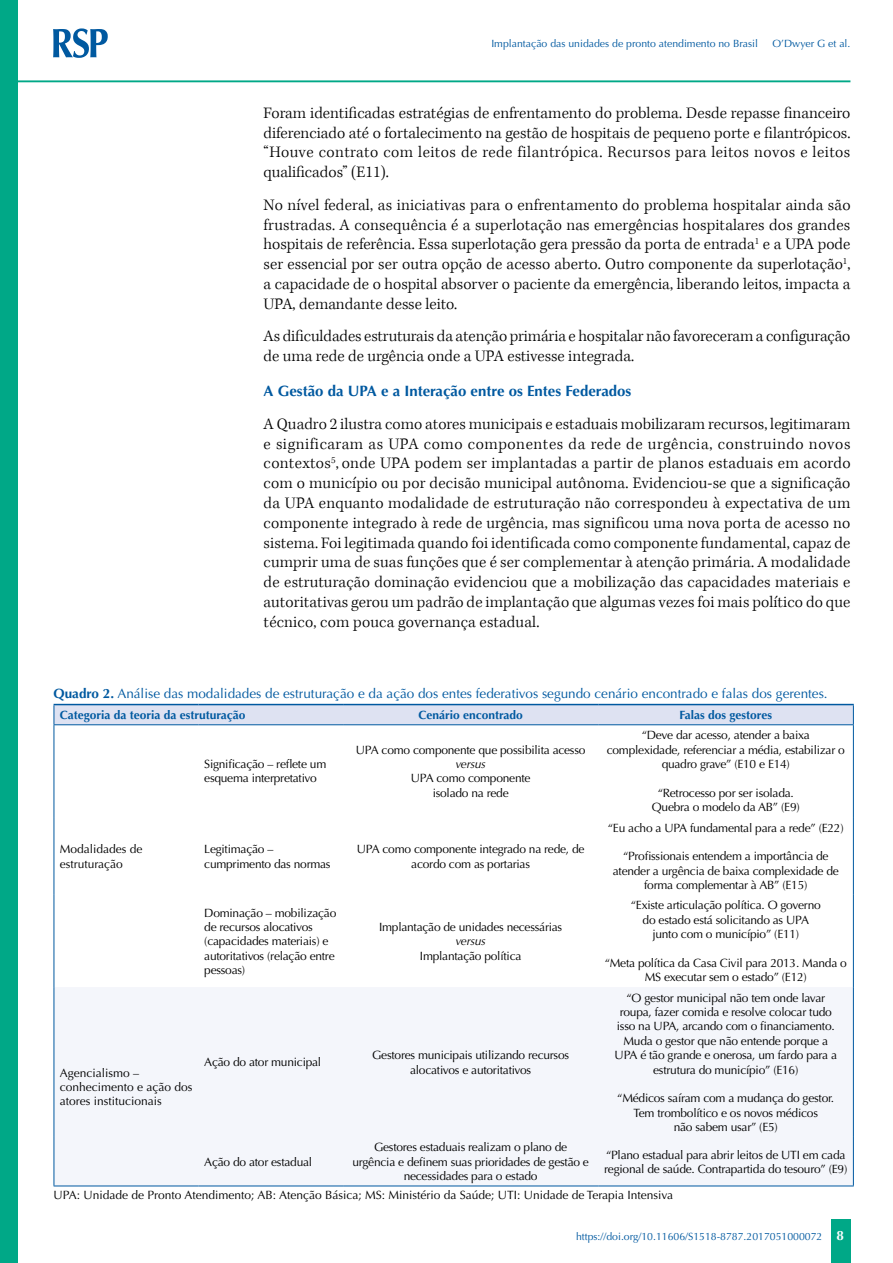
<style>
.page{position:relative;width:893px;height:1263px;background:#fff}
.page>*{position:absolute;margin:0;border:0;box-sizing:border-box;transform-origin:0 0}
.t1{font:300 16.5px/19.8px "Kepler Std";color:#000;text-align:justify}
.t2{font:700 15px "Optima";color:#0059a0}
.t3{font:13.5px "Optima";color:#0059a0}
.t4{font:700 13.5px "Optima";color:#fff}
.t5{font:12px/14.4px "Optima";letter-spacing:-.02em;color:#000;text-align:center}
.t6{font:12px/14.4px "Optima";color:#000}
.t7{font:700 12px "Optima";color:#0059a0}
.t8{font:italic 12px "Optima";letter-spacing:-.02em;color:#000}
.t9{font:10.5px "Optima";color:#0059a0}
.s1{font-weight:700}
</style>
<div class="page">
<div style="left:831px;top:1220px;width:20px;height:43px;background:#00a887"></div>
<div style="left:0;top:0;width:18px;height:1263px;background:#00a887"></div>
<svg style="left:53px;top:28px;width:55px;height:30px"></svg>
<hr style="left:18px;top:80px;width:832px;height:2px;background:#00a887">
<div style="left:55px;top:987px;width:798px;height:198px;background:#f4f6fb"></div>
<svg style="left:54px;top:705px;width:800px;height:20px;background:#d2daed"></svg>
<hr style="left:54px;top:725px;width:1px;height:92px;background:#0059a0">
<hr style="left:54px;top:817px;width:1px;height:78px;background:#0059a0">
<hr style="left:54px;top:895px;width:1px;height:92px;background:#0059a0">
<hr style="left:853px;top:725px;width:1px;height:92px;background:#0059a0">
<hr style="left:853px;top:817px;width:1px;height:78px;background:#0059a0">
<hr style="left:853px;top:895px;width:1px;height:92px;background:#0059a0">
<hr style="left:54px;top:987px;width:1px;height:150px;background:#0059a0">
<hr style="left:54px;top:1137px;width:1px;height:48px;background:#0059a0">
<hr style="left:54px;top:1185px;width:145px;height:1px;background:#0059a0">
<hr style="left:853px;top:987px;width:1px;height:150px;background:#0059a0">
<hr style="left:853px;top:1137px;width:1px;height:48px;background:#0059a0">
<hr style="left:199px;top:1185px;width:144px;height:1px;background:#0059a0">
<hr style="left:343px;top:1185px;width:255px;height:1px;background:#0059a0">
<hr style="left:598px;top:1185px;width:256px;height:1px;background:#0059a0">
<hr style="left:54px;top:704px;width:145px;height:1px;background:#0059a0">
<hr style="left:199px;top:704px;width:144px;height:1px;background:#0059a0">
<hr style="left:343px;top:704px;width:255px;height:1px;background:#0059a0">
<hr style="left:598px;top:704px;width:256px;height:1px;background:#0059a0">
<p class="t9" style="left:491px;top:37px;width:268px">Implantação das unidades de pronto atendimento no Brasil</p>
<p class="t9" style="left:772px;top:37px;width:79px">O’Dwyer G et al.</p>
<p class="t1" style="left:264px;top:103px;width:588px">Foram identificadas estratégias de enfrentamento do problema. Desde repasse financeiro diferenciado até o fortalecimento na gestão de hospitais de pequeno porte e filantrópicos. “Houve contrato com leitos de rede filantrópica. Recursos para leitos novos e leitos qualificados” (E11).</p>
<p class="t1" style="left:264px;top:195px;width:588px">No nível federal, as iniciativas para o enfrentamento do problema hospitalar ainda são frustradas. A consequência é a superlotação nas emergências hospitalares dos grandes hospitais de referência. Essa superlotação gera pressão da porta de entrada<sup>1</sup> e a UPA pode ser essencial por ser outra opção de acesso aberto. Outro componente da superlotação<sup>1</sup>, a capacidade de o hospital absorver o paciente da emergência, liberando leitos, impacta a UPA, demandante desse leito.</p>
<p class="t1" style="left:264px;top:327px;width:588px">As dificuldades estruturais da atenção primária e hospitalar não favoreceram a configuração de uma rede de urgência onde a UPA estivesse integrada.</p>
<p class="t2" style="left:264px;top:382px;width:369px">A Gestão da UPA e a Interação entre os Entes Federados</p>
<p class="t1" style="left:264px;top:414px;width:588px">A Quadro 2 ilustra como atores municipais e estaduais mobilizaram recursos, legitimaram e significaram as UPA como componentes da rede de urgência, construindo novos contextos<sup>5</sup>, onde UPA podem ser implantadas a partir de planos estaduais em acordo com o município ou por decisão municipal autônoma. Evidenciou-se que a significação da UPA enquanto modalidade de estruturação não correspondeu à expectativa de um componente integrado à rede de urgência, mas significou uma nova porta de acesso no sistema. Foi legitimada quando foi identificada como componente fundamental, capaz de cumprir uma de suas funções que é ser complementar à atenção primária. A modalidade de estruturação dominação evidenciou que a mobilização das capacidades materiais e autoritativas gerou um padrão de implantação que algumas vezes foi mais político do que técnico, com pouca governança estadual.</p>
<p class="t3" style="left:54px;top:685px;width:776px"><span class="s1">Quadro 2.</span> Análise das modalidades de estruturação e da ação dos entes federativos segundo cenário encontrado e falas dos gerentes.</p>
<p class="t7" style="left:60px;top:708px;width:187px">Categoria da teoria da estruturação</p>
<p class="t7" style="left:418px;top:708px;width:106px">Cenário encontrado</p>
<p class="t7" style="left:679px;top:708px;width:94px">Falas dos gestores</p>
<p class="t6" style="left:60px;top:842px;width:84px">Modalidades de estruturação</p>
<p class="t5" style="left:204px;top:757px;width:124px;text-align:left">Significação – reflete um esquema interpretativo</p>
<p class="t5" style="left:356px;top:742px;width:231px">UPA como componente que possibilita acesso</p>
<p class="t8" style="left:455px;top:757px;width:32px">versus</p>
<p class="t5" style="left:411px;top:771px;width:121px">UPA como componente isolado na rede</p>
<p class="t5" style="left:204px;top:842px;width:128px;text-align:left">Legitimação – cumprimento das normas</p>
<p class="t5" style="left:357px;top:842px;width:229px">UPA como componente integrado na rede, de acordo com as portarias</p>
<p class="t5" style="left:204px;top:905px;width:134px;text-align:left">Dominação – mobilização de recursos alocativos (capacidades materiais) e autoritativos (relação entre pessoas)</p>
<p class="t5" style="left:379px;top:920px;width:185px">Implantação de unidades necessárias</p>
<p class="t8" style="left:455px;top:934px;width:32px">versus</p>
<p class="t5" style="left:420px;top:949px;width:103px">Implantação política</p>
<p class="t6" style="left:60px;top:1065px;width:134px">Agencialismo – conhecimento e ação dos atores institucionais</p>
<p class="t5" style="left:204px;top:1055px;width:119px">Ação do ator municipal</p>
<p class="t5" style="left:372px;top:1048px;width:198px">Gestores municipais utilizando recursos alocativos e autoritativos</p>
<p class="t5" style="left:607px;top:728px;width:240px">“Deve dar acesso, atender a baixa complexidade, referenciar a média, estabilizar o quadro grave” (E10 e E14)</p>
<p class="t5" style="left:652px;top:786px;width:149px">“Retrocesso por ser isolada.<br>Quebra o modelo da AB” (E9)</p>
<p class="t5" style="left:608px;top:820px;width:237px">“Eu acho a UPA fundamental para a rede” (E22)</p>
<p class="t5" style="left:613px;top:849px;width:227px">“Profissionais entendem a importância de atender a urgência de baixa complexidade de forma complementar à AB” (E15)</p>
<p class="t5" style="left:631px;top:898px;width:191px">“Existe articulação política. O governo do estado está solicitando as UPA junto com o município” (E11)</p>
<p class="t5" style="left:605px;top:956px;width:244px">“Meta política da Casa Civil para 2013. Manda o<br>MS executar sem o estado” (E12)</p>
<p class="t5" style="left:615px;top:990px;width:224px">“O gestor municipal não tem onde lavar roupa, fazer comida e resolve colocar tudo isso na UPA, arcando com o financiamento.<br>Muda o gestor que não entende porque a UPA é tão grande e onerosa, um fardo para a estrutura do município” (E16)</p>
<p class="t5" style="left:617px;top:1091px;width:218px">“Médicos saíram com a mudança do gestor.<br>Tem trombolítico e os novos médicos<br>não sabem usar” (E5)</p>
<p class="t5" style="left:352px;top:1140px;width:238px">Gestores estaduais realizam o plano de urgência e definem suas prioridades de gestão e necessidades para o estado</p>
<p class="t5" style="left:604px;top:1147px;width:245px;text-align:left">“Plano estadual para abrir leitos de UTI em cada regional de saúde. Contrapartida do tesouro” (E9)</p>
<p class="t6" style="left:54px;top:1188px;width:621px">UPA: Unidade de Pronto Atendimento; AB: Atenção Básica; MS: Ministério da Saúde; UTI: Unidade de Terapia Intensiva</p>
<p class="t5" style="left:204px;top:1155px;width:109px">Ação do ator estadual</p>
<p class="t9" style="left:576px;top:1230px;width:248px">https://doi.org/10.11606/S1518-8787.2017051000072</p>
<p class="t4" style="left:836px;top:1227px;width:9px">8</p>
</div>
